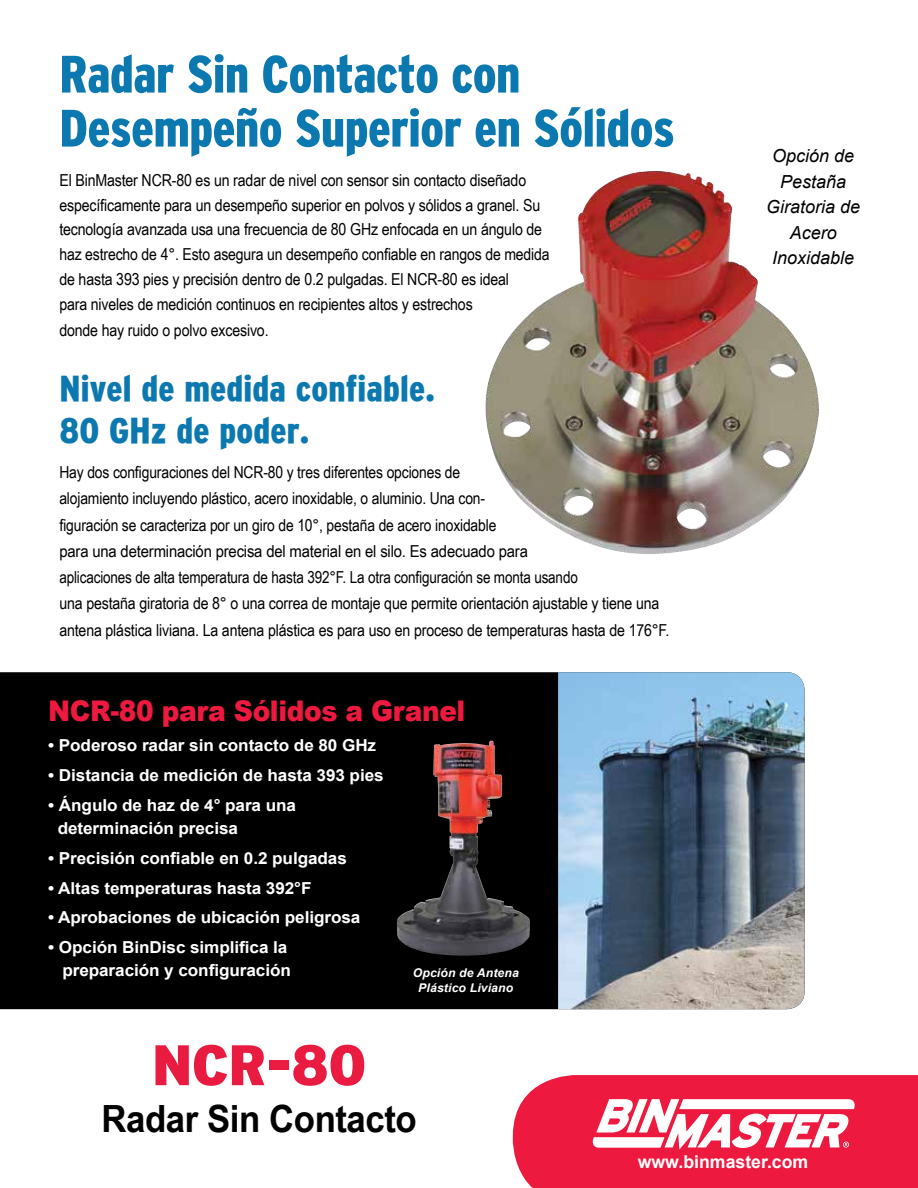
<style>
.page{position:relative;width:918px;height:1188px;background:#fff}
.page>*{position:absolute;margin:0;border:0;box-sizing:border-box;transform-origin:0 0}
.t1{font:900 condensed 57px "Interstate";color:#ea1b40;scale:1.22 1}
.t2{font:900 condensed 52.5px/54px "Interstate";letter-spacing:-.01em;color:#0b78af}
.t3{font:700 37.5px "Arial Narrow";letter-spacing:-.01em;color:#000;scale:1.13 1}
.t4{font:900 condensed 36px/42px "Interstate";letter-spacing:.005em;color:#0b78af}
.t5{font:900 28.5px "Arial";letter-spacing:-.015em;color:#ed193f;scale:.93 1}
.t6{font:italic 18px/25.5px "Arial";color:#000;text-align:center}
.t7{font:700 17.7px "Arial";color:#fff}
.t8{font:16.5px/26.2px "Arial Narrow";letter-spacing:-.01em;color:#000}
.t9{font:16.5px/24.8px "Arial Narrow";letter-spacing:-.01em;color:#000;scale:1.05 1}
.t10{font:700 16.5px/22.5px "Arial";letter-spacing:-.005em;color:#fff;scale:1.04 1}
.t11{font:italic 700 12px/15px "Arial";letter-spacing:.01em;color:#fff;text-align:center}
</style>
<div class="page">
<div style="left:0;top:672px;width:558px;height:337px;background:#000"></div>
<img style="left:558px;top:672px;width:247px;height:337px">
<img style="left:485px;top:171px;width:334px;height:383px">
<img style="left:397px;top:741px;width:134px;height:215px">
<div style="left:513px;top:1075px;width:405px;height:113px;background:#ed193f"></div>
<svg style="left:593px;top:1099px;width:262px;height:51px"></svg>
<h2 class="t2" style="left:59px;top:47px;width:617px">Radar Sin Contacto con<br>Desempeño Superior en Sólidos</h2>
<p class="t9" style="left:59px;top:167px;width:468px">El BinMaster NCR-80 es un radar de nivel con sensor sin contacto diseñado específicamente para un desempeño superior en polvos y sólidos a granel. Su tecnología avanzada usa una frecuencia de 80 GHz enfocada en un ángulo de haz estrecho de 4°. Esto asegura un desempeño confiable en rangos de medida de hasta 393 pies y precisión dentro de 0.2 pulgadas. El NCR-80 es ideal<br>para niveles de medición continuos en recipientes altos y estrechos</p>
<p class="t9" style="left:59px;top:317px;width:201px">donde hay ruido o polvo excesivo.</p>
<h3 class="t4" style="left:59px;top:367px;width:377px">Nivel de medida confiable.<br>80 GHz de poder.</h3>
<p class="t8" style="left:59px;top:459px;width:612px">Hay dos configuraciones del NCR-80 y tres diferentes opciones de<br>alojamiento incluyendo plástico, acero inoxidable, o aluminio. Una con-<br>figuración se caracteriza por un giro de 10°, pestaña de acero inoxidable<br>para una determinación precisa del material en el silo. Es adecuado para<br>aplicaciones de alta temperatura de hasta 392°F. La otra configuración se monta usando<br>una pestaña giratoria de 8° o una correa de montaje que permite orientación ajustable y tiene una antena plástica liviana. La antena plástica es para uso en proceso de temperaturas hasta de 176°F.</p>
<h3 class="t5" style="left:48px;top:690px;width:450px">NCR-80 para Sólidos a Granel</h3>
<p class="t10" style="left:48px;top:734px;width:317px">• Poderoso radar sin contacto de 80 GHz</p>
<p class="t10" style="left:48px;top:764px;width:324px">• Distancia de medición de hasta 393 pies</p>
<p class="t10" style="left:58px;top:794px;width:231px;text-indent:-9px">• Ángulo de haz de 4° para una determinación precisa</p>
<p class="t10" style="left:48px;top:847px;width:289px">• Precisión confiable en 0.2 pulgadas</p>
<p class="t10" style="left:48px;top:877px;width:255px">• Altas temperaturas hasta 392°F</p>
<p class="t10" style="left:48px;top:907px;width:302px">• Aprobaciones de ubicación peligrosa</p>
<p class="t10" style="left:48px;top:937px;width:235px;text-align:right">• Opción BinDisc simplifica la preparación y configuración</p>
<p class="t11" style="left:413px;top:966px;width:108px">Opción de Antena<br>Plástico Liviano</p>
<h1 class="t1" style="left:152px;top:1034px;width:177px">NCR-80</h1>
<h3 class="t3" style="left:102px;top:1090px;width:280px">Radar Sin Contacto</h3>
<p class="t6" style="left:766px;top:143px;width:96px">Opción de<br>Pestaña<br>Giratoria de<br>Acero<br>Inoxidable</p>
<p class="t7" style="left:638px;top:1150px;width:172px">www.binmaster.com</p>
</div>
